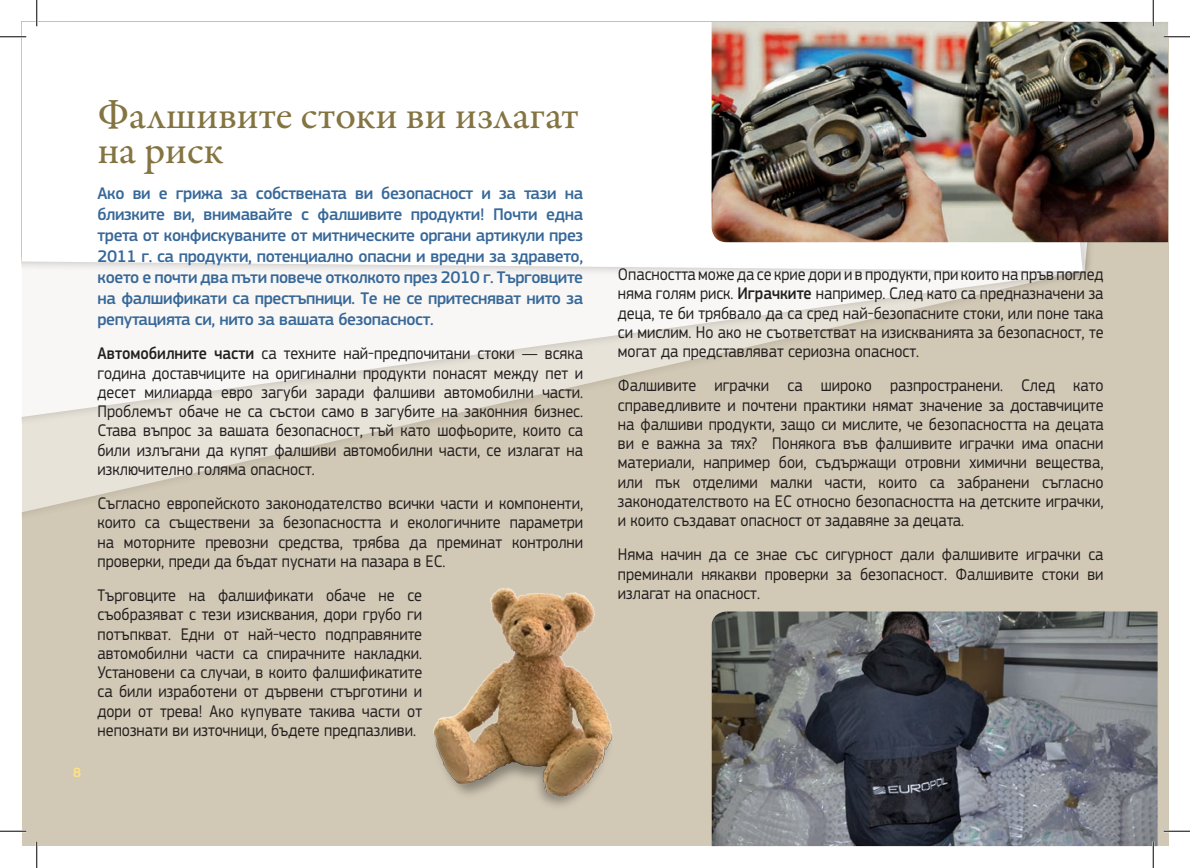
<style>
.page{position:relative;width:1190px;height:868px;background:#fff}
.page>*{position:absolute;margin:0;border:0;box-sizing:border-box;transform-origin:0 0}
.t1{font:500 42px/35px "Garamond Premr Pro";letter-spacing:-.005em;color:#847442}
.t2{font:17.5px/19.2px "EC Square Sans Pro";color:#231f20;text-align:justify;scale:.92 1}
.t3{font:500 17.5px/21px "EC Square Sans Pro";letter-spacing:-.02em;color:#376899;text-align:justify}
.t4{font:500 14px "EC Square Sans Pro";color:#ffe383}
.s1{font-weight:500}
</style>
<div class="page">
<div style="left:22px;top:37px;width:1146px;height:808px;background:#d1c8b5"></div>
<svg style="left:22px;top:433px;width:353px;height:81px"></svg>
<div style="left:22px;top:22px;width:1093px;height:411px;background:#231f20;opacity:.3"></div>
<svg style="left:22px;top:242px;width:1084px;height:182px"></svg>
<div style="left:22px;top:22px;width:1070px;height:259px;background:#231f20;opacity:.3"></div>
<div style="left:22px;top:22px;width:1060px;height:249px;background:#fff"></div>
<img style="left:433px;top:587px;width:179px;height:219px">
<img style="left:712px;top:611px;width:445px;height:234px">
<img style="left:711px;top:22px;width:457px;height:220px">
<hr style="left:0;top:36px;width:26px;height:2px;background:#fff">
<hr style="left:1163px;top:36px;width:27px;height:2px;background:#fff">
<hr style="left:0;top:829px;width:26px;height:3px;background:#fff">
<hr style="left:1163px;top:829px;width:27px;height:3px;background:#fff">
<hr style="left:36px;top:0;width:2px;height:26px;background:#fff">
<hr style="left:36px;top:841px;width:2px;height:26px;background:#fff">
<hr style="left:1152px;top:0;width:2px;height:26px;background:#fff">
<hr style="left:1152px;top:841px;width:2px;height:26px;background:#fff">
<svg style="left:0;top:36px;width:26px;height:1px"></svg>
<svg style="left:1163px;top:36px;width:27px;height:1px"></svg>
<svg style="left:0;top:830px;width:26px;height:1px"></svg>
<svg style="left:1163px;top:830px;width:27px;height:1px"></svg>
<svg style="left:36px;top:0;width:1px;height:26px"></svg>
<svg style="left:36px;top:841px;width:1px;height:26px"></svg>
<svg style="left:1153px;top:0;width:1px;height:26px"></svg>
<svg style="left:1153px;top:841px;width:1px;height:26px"></svg>
<p class="t4" style="left:73px;top:763px;width:10px">8</p>
<h1 class="t1" style="left:98px;top:98px;width:482px">Фалшивите стоки ви излагат на риск</h1>
<p class="t3" style="left:98px;top:183px;width:487px">Ако ви е грижа за собствената ви безопасност и за тази на близките ви, внимавайте с фалшивите продукти! Почти една трета от конфискуваните от митническите органи артикули през 2011 г. са продукти, потенциално опасни и вредни за здравето, което е почти два пъти повече отколкото през 2010 г. Търговците на фалшификати са престъпници. Те не се притесняват нито за репутацията си, нито за вашата безопасност.</p>
<p class="t2" style="left:98px;top:344px;width:529px"><span class="s1">Автомобилните части</span> са техните най-предпочитани стоки — всяка година доставчиците на оригинални продукти понасят между пет и десет милиарда евро загуби заради фалшиви автомобилни части.<br>Проблемът обаче не са състои само в загубите на законния бизнес.<br>Става въпрос за вашата безопасност, тъй като шофьорите, които са били излъгани да купят фалшиви автомобилни части, се излагат на изключително голяма опасност.</p>
<p class="t2" style="left:98px;top:493px;width:529px">Съгласно европейското законодателство всички части и компоненти, които са съществени за безопасността и екологичните параметри на моторните превозни средства, трябва да преминат контролни проверки, преди да бъдат пуснати на пазара в ЕС.</p>
<p class="t2" style="left:98px;top:585px;width:354px">Търговците на фалшификати обаче не се съобразяват с тези изисквания, дори грубо ги потъпкват. Едни от най-често подправяните автомобилни части са спирачните накладки.<br>Установени са случаи, в които фалшификатите са били изработени от дървени стърготини и дори от трева! Ако купувате такива части от непознати ви източници, бъдете предпазливи.</p>
<p class="t2" style="left:618px;top:265px;width:529px">Опасността може да се крие дори и в продукти, при които на пръв поглед няма голям риск. <span class="s1">Играчките</span> например. След като са предназначени за деца, те би трябвало да са сред най-безопасните стоки, или поне така си мислим. Но ако не съответстват на изискванията за безопасност, те могат да представляват сериозна опасност.</p>
<p class="t2" style="left:618px;top:376px;width:529px">Фалшивите играчки са широко разпространени. След като справедливите и почтени практики нямат значение за доставчиците на фалшиви продукти, защо си мислите, че безопасността на децата ви е важна за тях? Понякога във фалшивите играчки има опасни материали, например бои, съдържащи отровни химични вещества, или пък отделими малки части, които са забранени съгласно законодателството на ЕС относно безопасността на детските играчки, и които създават опасност от задавяне за децата.</p>
<p class="t2" style="left:618px;top:545px;width:529px">Няма начин да се знае със сигурност дали фалшивите играчки са преминали някакви проверки за безопасност. Фалшивите стоки ви излагат на опасност.</p>
</div>
